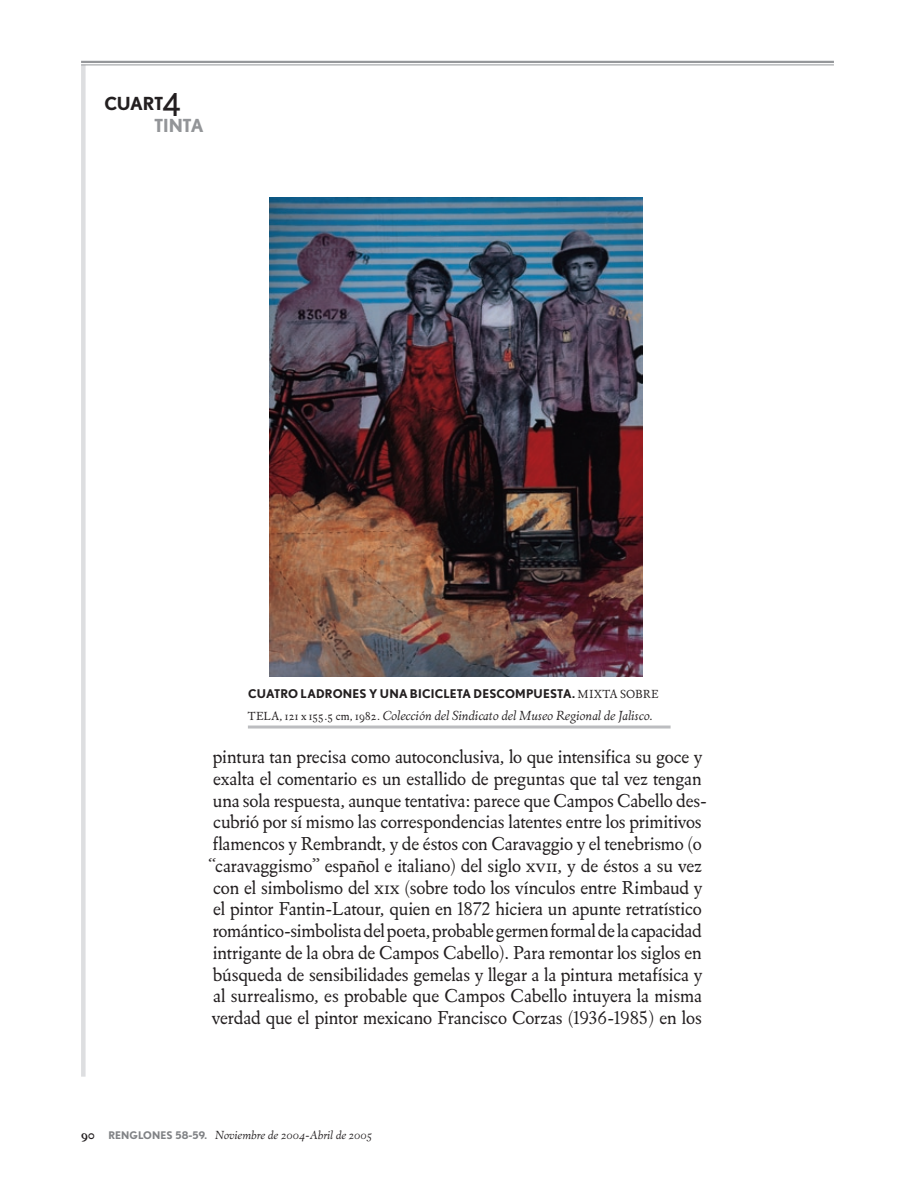
<style>
.page{position:relative;width:915px;height:1191px;background:#fff}
.page>*{position:absolute;margin:0;border:0;box-sizing:border-box;transform-origin:0 0}
.t1{font:19.2px/21.8px "Eldorado Text";letter-spacing:-.01em;color:#231f20}
.t2{font:700 18px/21.8px "Nobel";letter-spacing:-.02em;color:#231f20}
.t3{font:italic 13.5px "Eldorado Text";color:#231f20}
.t4{font:700 12.75px "Eldorado Text";color:#231f20}
.t5{font:700 12px "Nobel";letter-spacing:.01em;color:#231f20}
.t6{font:italic 12px "Eldorado Text";color:#231f20}
.s1{font-weight:400;font-size:31.5px}
.s2{color:#939598}
.s3{font-family:"Eldorado Text";font-weight:400}
.s4{font-style:normal;font-size:12px}
.s5{font-family:"Eldorado Text Roman SC"}
.s6{font-family:"Nobel";font-weight:700;font-style:normal;font-size:10.5px;color:#808285}
</style>
<div class="page">
<hr style="left:81px;top:65px;width:4px;height:1011px;background:#dddee0">
<hr style="left:81px;top:61px;width:752px;height:2px;background:#95979a">
<hr style="left:81px;top:65px;width:752px;height:1px;background:#95979a">
<img style="left:269px;top:197px;width:373px;height:479px">
<hr style="left:248px;top:725px;width:422px;height:3px;background:#bcbdc0">
<p class="t2" style="left:154px;top:92px;width:51px;text-indent:-50px">CUART<span class="s1">4<br></span><span class="s2">TINTA</span></p>
<p class="t5" style="left:248px;top:686px;width:412px">CUATRO LADRONES Y UNA BICICLETA DESCOMPUESTA. <span class="s3">MIXTA SOBRE</span></p>
<p class="t3" style="left:248px;top:707px;width:406px"><span class="s4">TELA, 121 x 155.5 cm, 1982.</span> Colección del Sindicato del Museo Regional de Jalisco.</p>
<p class="t1" style="left:208px;top:746px;width:500px">pintura tan precisa como autoconclusiva, lo que intensifica su goce y exalta el comentario es un estallido de preguntas que tal vez tengan una sola respuesta, aunque tentativa: parece que Campos Cabello des&shy;cubrió por sí mismo las correspondencias latentes entre los primitivos flamencos y Rembrandt, y de éstos con Caravaggio y el tenebrismo (o “caravaggismo” español e italiano) del siglo <span class="s5">xvii</span>, y de éstos a su vez con el simbolismo del <span class="s5">xix</span> (sobre todo los vínculos entre Rimbaud y el pintor Fantin-Latour, quien en <span class="s5">1872</span> hiciera un apunte retratístico romántico-simbolista del poeta, probable germen formal de la capacidad intrigante de la obra de Campos Cabello). Para remontar los siglos en búsqueda de sensibilidades gemelas y llegar a la pintura metafísica y al surrealismo, es probable que Campos Cabello intuyera la misma verdad que el pintor mexicano Francisco Corzas (<span class="s5">1936</span>-<span class="s5">1985</span>) en los</p>
<p class="t4" style="left:81px;top:1126px;width:15px">90</p>
<p class="t6" style="left:108px;top:1127px;width:265px"><span class="s6">RENGLONES 58-59.</span> Noviembre de 2004-Abril de 2005</p>
</div>
